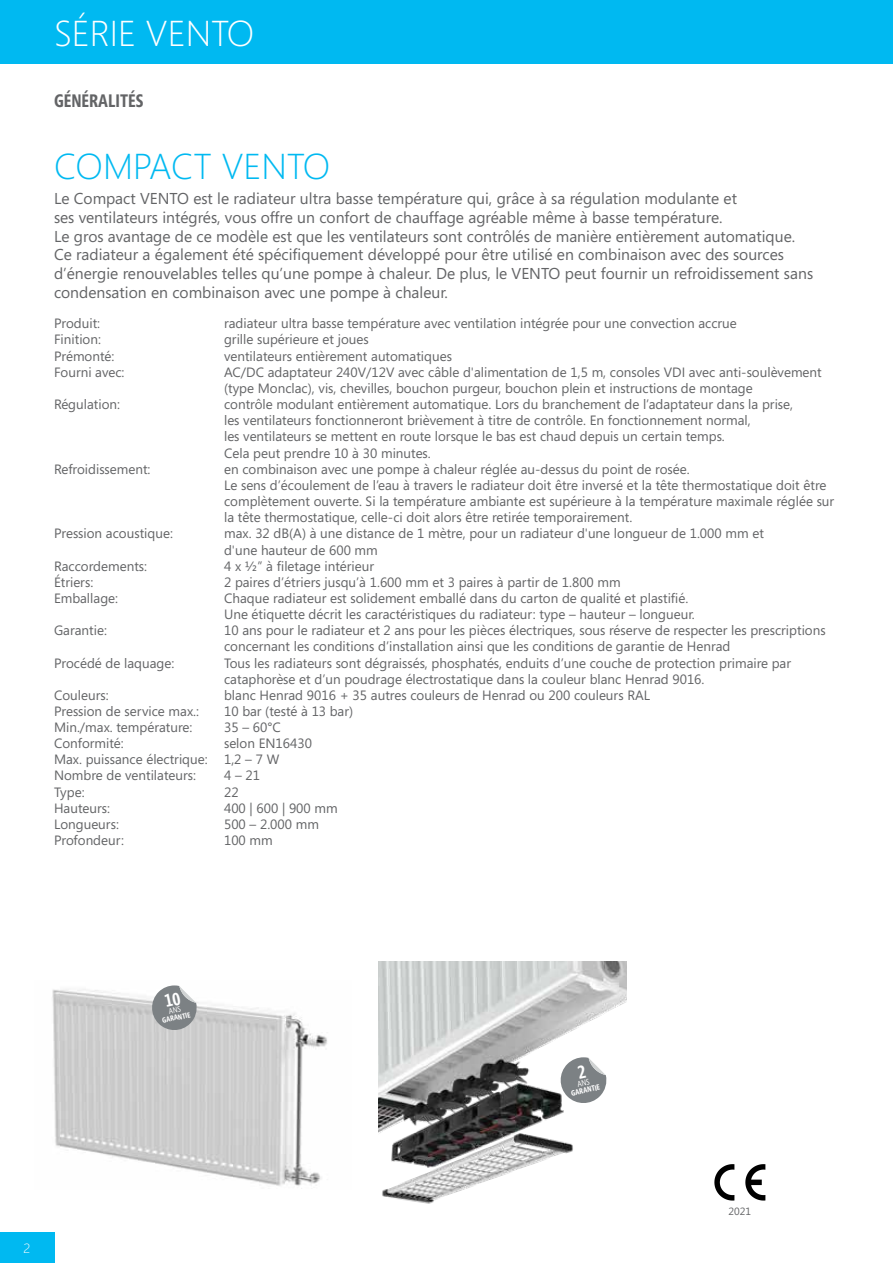
<style>
.page{position:relative;width:893px;height:1263px;background:#fff}
.page>*{position:absolute;margin:0;border:0;box-sizing:border-box;transform-origin:0 0}
.t1{font:300 36px "Segoe";color:#00b9f1}
.t2{font:300 36px "Segoe";color:#fff}
.t3{font:700 18px "Segoe Condensed";color:#636466}
.t4{font:15.75px/18.9px "Segoe";color:#636466}
.t5{font:13.5px/16.2px "Segoe";color:#636466}
.t6{font:300 13.5px "Segoe UI";color:#fff}
.t7{font:10.5px "Segoe";color:#636466}
.t8{font:8.25px "Segoe Condensed";color:#fff}
.t9{font:7.95px "Segoe Condensed";color:#fff}
.t10{font:700 7.65px "Segoe Condensed";color:#fff}
.t11{font:700 7.5px "Segoe Condensed";color:#fff}
</style>
<div class="page">
<img style="left:378px;top:962px;width:249px;height:242px">
<img style="left:52px;top:989px;width:275px;height:200px">
<div style="left:0;top:1232px;width:54px;height:31px;background:#00b9f1"></div>
<div style="left:0;top:0;width:893px;height:64px;background:#00b9f1"></div>
<svg style="left:745px;top:1164px;width:20px;height:36px"></svg>
<svg style="left:714px;top:1164px;width:20px;height:36px"></svg>
<svg style="left:559px;top:1057px;width:48px;height:48px"></svg>
<svg style="left:150px;top:985px;width:48px;height:47px;background:#a0a4a6"></svg>
<h1 class="t2" style="left:54px;top:13px;width:202px">SÉRIE VENTO</h1>
<h2 class="t3" style="left:54px;top:90px;width:91px">GÉNÉRALITÉS</h2>
<h1 class="t1" style="left:54px;top:146px;width:278px">COMPACT VENTO</h1>
<p class="t4" style="left:54px;top:188px;width:761px">Le Compact VENTO est le radiateur ultra basse température qui, grâce à sa régulation modulante et<br>ses ventilateurs intégrés, vous offre un confort de chauffage agréable même à basse température.<br>Le gros avantage de ce modèle est que les ventilateurs sont contrôlés de manière entièrement automatique.<br>Ce radiateur a également été spécifiquement développé pour être utilisé en combinaison avec des sources d’énergie renouvelables telles qu’une pompe à chaleur. De plus, le VENTO peut fournir un refroidissement sans condensation en combinaison avec une pompe à chaleur.</p>
<p class="t5" style="left:54px;top:315px;width:48px">Produit:</p>
<p class="t5" style="left:224px;top:315px;width:514px">radiateur ultra basse température avec ventilation intégrée pour une convection accrue</p>
<p class="t5" style="left:54px;top:331px;width:48px">Finition:</p>
<p class="t5" style="left:224px;top:331px;width:146px">grille supérieure et joues</p>
<p class="t5" style="left:54px;top:347px;width:62px">Prémonté:</p>
<p class="t5" style="left:224px;top:347px;width:229px">ventilateurs entièrement automatiques</p>
<p class="t5" style="left:54px;top:363px;width:72px">Fourni avec:</p>
<p class="t5" style="left:224px;top:363px;width:599px">AC/DC adaptateur 240V/12V avec câble d'alimentation de 1,5 m, consoles VDI avec anti-soulèvement (type Monclac), vis, chevilles, bouchon purgeur, bouchon plein et instructions de montage</p>
<p class="t5" style="left:54px;top:396px;width:68px">Régulation:</p>
<p class="t5" style="left:224px;top:396px;width:570px">contrôle modulant entièrement automatique. Lors du branchement de l’adaptateur dans la prise, les ventilateurs fonctionneront brièvement à titre de contrôle. En fonctionnement normal,<br>les ventilateurs se mettent en route lorsque le bas est chaud depuis un certain temps.<br>Cela peut prendre 10 à 30 minutes.</p>
<p class="t5" style="left:54px;top:460px;width:98px">Refroidissement:</p>
<p class="t5" style="left:224px;top:460px;width:612px">en combinaison avec une pompe à chaleur réglée au-dessus du point de rosée.<br>Le sens d’écoulement de l’eau à travers le radiateur doit être inversé et la tête thermostatique doit être complètement ouverte. Si la température ambiante est supérieure à la température maximale réglée sur la tête thermostatique, celle-ci doit alors être retirée temporairement.</p>
<p class="t5" style="left:54px;top:525px;width:120px">Pression acoustique:</p>
<p class="t5" style="left:224px;top:525px;width:541px">max. 32 dB(A) à une distance de 1 mètre, pour un radiateur d'une longueur de 1.000 mm et d'une hauteur de 600 mm</p>
<p class="t5" style="left:54px;top:557px;width:95px">Raccordements:</p>
<p class="t5" style="left:224px;top:557px;width:151px">4 x ½” à filetage intérieur</p>
<p class="t5" style="left:54px;top:574px;width:41px">Étriers:</p>
<p class="t5" style="left:224px;top:574px;width:398px">2 paires d’étriers jusqu’à 1.600 mm et 3 paires à partir de 1.800 mm</p>
<p class="t5" style="left:54px;top:590px;width:66px">Emballage:</p>
<p class="t5" style="left:224px;top:590px;width:472px">Chaque radiateur est solidement emballé dans du carton de qualité et plastifié.<br>Une étiquette décrit les caractéristiques du radiateur: type – hauteur – longueur.</p>
<p class="t5" style="left:54px;top:622px;width:54px">Garantie:</p>
<p class="t5" style="left:224px;top:622px;width:603px">10 ans pour le radiateur et 2 ans pour les pièces électriques, sous réserve de respecter les prescriptions concernant les conditions d’installation ainsi que les conditions de garantie de Henrad</p>
<p class="t5" style="left:54px;top:654px;width:122px">Procédé de laquage:</p>
<p class="t5" style="left:224px;top:654px;width:569px">Tous les radiateurs sont dégraissés, phosphatés, enduits d’une couche de protection primaire par cataphorèse et d’un poudrage électrostatique dans la couleur blanc Henrad 9016.</p>
<p class="t5" style="left:54px;top:687px;width:56px">Couleurs:</p>
<p class="t5" style="left:224px;top:687px;width:428px">blanc Henrad 9016 + 35 autres couleurs de Henrad ou 200 couleurs RAL</p>
<p class="t5" style="left:54px;top:703px;width:147px">Pression de service max.:</p>
<p class="t5" style="left:224px;top:703px;width:131px">10 bar (testé à 13 bar)</p>
<p class="t5" style="left:54px;top:719px;width:140px">Min./max. température:</p>
<p class="t5" style="left:224px;top:719px;width:58px">35 – 60°C</p>
<p class="t5" style="left:54px;top:735px;width:71px">Conformité:</p>
<p class="t5" style="left:54px;top:735px;width:260px;text-indent:170px">selon EN16430<br>Max. puissance électrique: 1,2 – 7 W<br>Nombre de ventilateurs:</p>
<p class="t5" style="left:224px;top:767px;width:37px">4 – 21</p>
<p class="t5" style="left:54px;top:783px;width:32px">Type:</p>
<p class="t5" style="left:224px;top:783px;width:16px">22</p>
<p class="t5" style="left:54px;top:799px;width:58px">Hauteurs:</p>
<p class="t5" style="left:224px;top:799px;width:115px">400 | 600 | 900 mm</p>
<p class="t5" style="left:54px;top:815px;width:66px">Longueurs:</p>
<p class="t5" style="left:224px;top:815px;width:96px">500 – 2.000 mm</p>
<p class="t5" style="left:54px;top:832px;width:71px">Profondeur:</p>
<p class="t5" style="left:224px;top:832px;width:50px">100 mm</p>
<p class="t6" style="left:24px;top:1235px;width:8px">2</p>
<p class="t9" style="left:166px;top:1007px;width:17px;rotate:-12deg"><sup>10</sup>ANS</p>
<p class="t11" style="left:161px;top:1016px;width:30px;rotate:-12deg">GARANTIE</p>
<p class="t8" style="left:576px;top:1080px;width:14px;rotate:-12deg"><sup>2</sup>ANS</p>
<p class="t10" style="left:570px;top:1089px;width:31px;rotate:-12deg">GARANTIE</p>
<p class="t7" style="left:729px;top:1204px;width:24px">2021</p>
</div>
